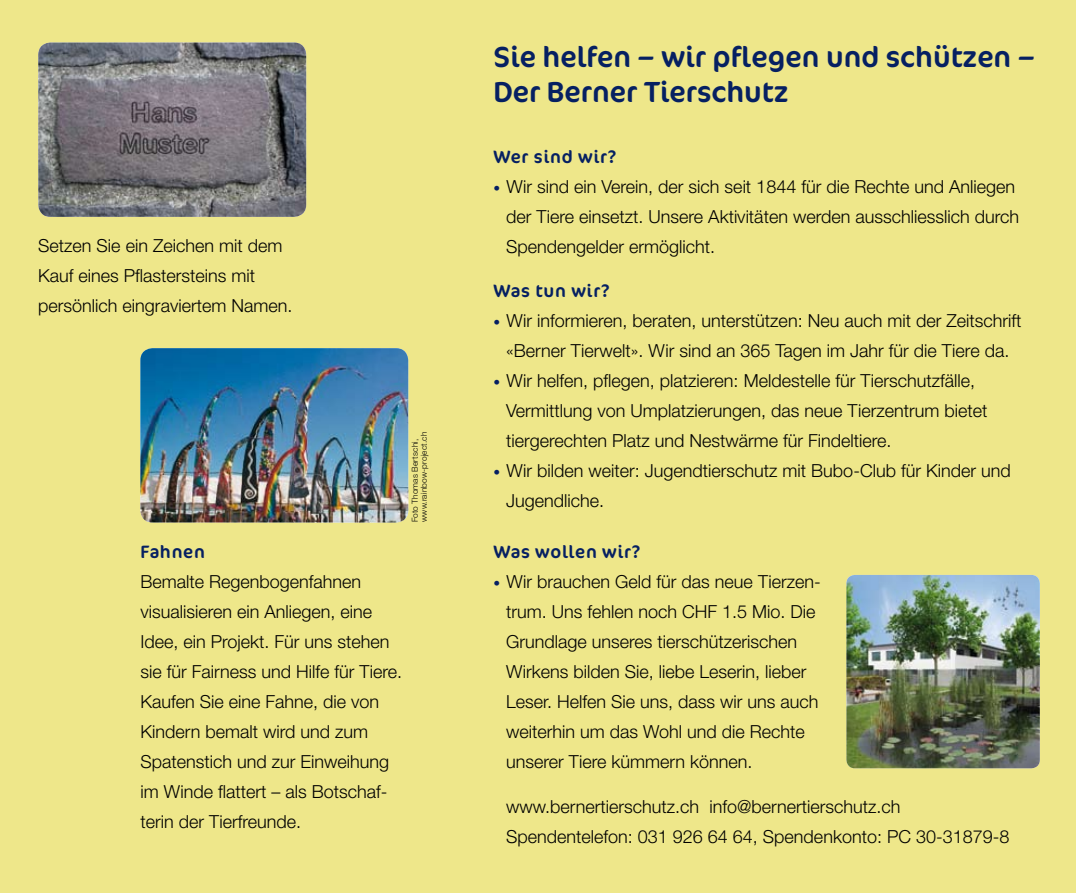
<style>
.page{position:relative;width:1076px;height:893px;background:#eee78a}
.page>*{position:absolute;margin:0;border:0;box-sizing:border-box;transform-origin:0 0}
.t1{font:29.25px/35.1px "Cocon";color:#062062}
.t2{font:300 18px/30px "Helvetica Neue CE";color:#000}
.t3{font:18px "Cocon";letter-spacing:.04em;color:#062062}
.t4{font:300 8.25px/9px "Helvetica Neue CE";letter-spacing:.025em;color:#000}
.s1{font-family:"Cocon";font-weight:400;color:#062062}
.s2{font-size:13.5px;color:#062062}
</style>
<div class="page">
<img style="left:846px;top:575px;width:194px;height:193px;border-radius:9px">
<img style="left:140px;top:348px;width:268px;height:174px;border-radius:12px">
<img style="left:38px;top:43px;width:268px;height:174px;border-radius:12px">
<p class="t2" style="left:38px;top:231px;width:256px">Setzen Sie ein Zeichen mit dem<br>Kauf eines Pflastersteins mit persönlich eingraviertem Namen.</p>
<p class="t2" style="left:140px;top:537px;width:263px"><span class="s1">Fahnen<br></span>Bemalte Regenbogenfahnen visualisieren ein Anliegen, eine<br>Idee, ein Projekt. Für uns stehen sie für Fairness und Hilfe für Tiere.<br>Kaufen Sie eine Fahne, die von<br>Kindern bemalt wird und zum<br>Spatenstich und zur Einweihung im Winde flattert – als Botschaf&shy;terin der Tierfreunde.</p>
<p class="t4" style="left:410px;top:522px;width:92px;rotate:-90deg">Foto Thomas Bertschi, www.rainbow-project.ch</p>
<p class="t1" style="left:493px;top:40px;width:543px">Sie helfen – wir pflegen und schützen –<br>Der Berner Tierschutz</p>
<p class="t3" style="left:493px;top:147px;width:124px">Wer sind wir?</p>
<p class="t2" style="left:506px;top:172px;width:514px;text-indent:-13px"><span class="s2">•</span> Wir sind ein Verein, der sich seit 1844 für die Rechte und Anliegen der Tiere einsetzt. Unsere Aktivitäten werden ausschliesslich durch<br>Spendengelder ermöglicht.</p>
<p class="t3" style="left:493px;top:280px;width:118px">Was tun wir?</p>
<p class="t2" style="left:493px;top:305px;width:529px;text-align:center"><span class="s2">•</span> Wir informieren, beraten, unterstützen: Neu auch mit der Zeitschrift «Berner Tierwelt». Wir sind an 365 Tagen im Jahr für die Tiere da.</p>
<p class="t2" style="left:506px;top:365px;width:483px;text-indent:-13px"><span class="s2">•</span> Wir helfen, pflegen, platzieren: Meldestelle für Tierschutzfälle,<br>Vermittlung von Umplatzierungen, das neue Tierzentrum bietet tiergerechten Platz und Nestwärme für Findeltiere.</p>
<p class="t2" style="left:506px;top:455px;width:506px;text-indent:-13px"><span class="s2">•</span> Wir bilden weiter: Jugendtierschutz mit Bubo-Club für Kinder und<br>Jugendliche.</p>
<p class="t3" style="left:493px;top:541px;width:148px">Was wollen wir?</p>
<p class="t2" style="left:506px;top:567px;width:316px;text-indent:-13px"><span class="s2">•</span> Wir brauchen Geld für das neue Tierzen&shy;trum. Uns fehlen noch CHF 1.5 Mio. Die Grundlage unseres tierschützerischen Wirkens bilden Sie, liebe Leserin, lieber Leser. Helfen Sie uns, dass wir uns auch weiterhin um das Wohl und die Rechte unserer Tiere kümmern können.</p>
<p class="t2" style="left:506px;top:792px;width:505px">www.bernertierschutz.ch info@bernertierschutz.ch<br>Spendentelefon: 031 926 64 64, Spendenkonto: PC 30-31879-8</p>
</div>
